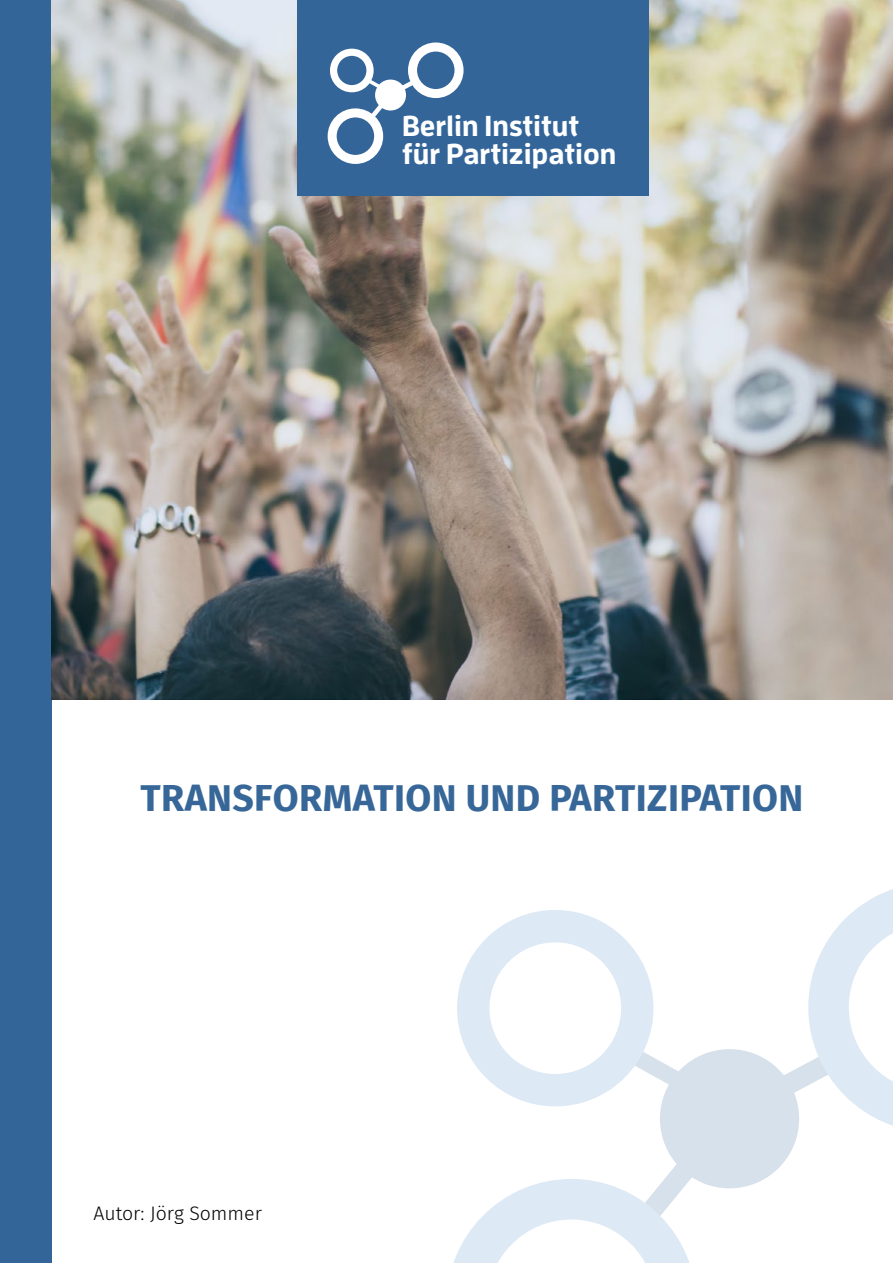
<style>
.page{position:relative;width:893px;height:1263px;background:#fff}
.page>*{position:absolute;margin:0;border:0;box-sizing:border-box;transform-origin:0 0}
.t1{font:700 37.5px "Fira Sans";letter-spacing:.01em;color:#376798}
.t2{font:700 28.65px/28.7px "Enzo Offc";color:#fff}
.t3{font:300 19.5px "Fira Sans";color:#000}
</style>
<div class="page">
<div style="left:0;top:0;width:51px;height:1263px;background:#346599"></div>
<svg style="left:453px;top:889px;width:440px;height:374px"></svg>
<img style="left:51px;top:0;width:842px;height:699px">
<div style="left:297px;top:0;width:351px;height:196px;background:#346599"></div>
<svg style="left:328px;top:43px;width:136px;height:121px"></svg>
<p class="t2" style="left:402px;top:111px;width:216px">Berlin Institut für Partizipation</p>
<p class="t1" style="left:141px;top:766px;width:664px">TRANSFORMATION UND PARTIZIPATION</p>
<p class="t3" style="left:94px;top:1200px;width:170px">Autor: Jörg Sommer</p>
</div>
